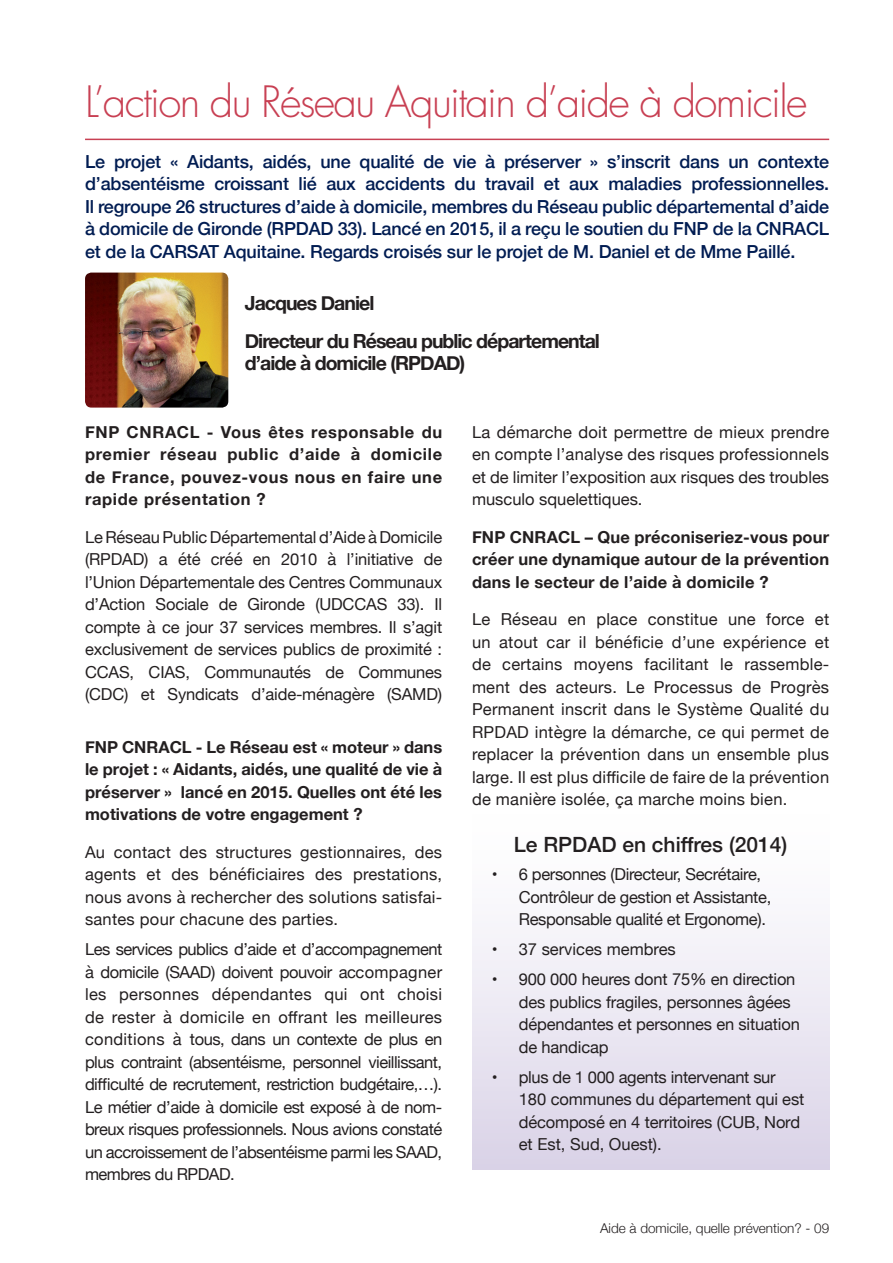
<style>
.page{position:relative;width:893px;height:1263px;background:#fff}
.page>*{position:absolute;margin:0;border:0;box-sizing:border-box;transform-origin:0 0}
.t1{font:300 42px "Futura";letter-spacing:-.04em;color:#c84053}
.t2{font:500 21px "Helvetica Neue";color:#231f20}
.t3{font:700 19.5px/37.5px "Helvetica Neue";letter-spacing:-.05em;color:#231f20}
.t4{font:500 18px/22.5px "Helvetica Neue";letter-spacing:-.01em;color:#001c52;text-align:justify}
.t5{font:16.5px/22.5px "Helvetica Neue";letter-spacing:-.01em;color:#231f20;text-align:justify}
.t6{font:700 16.5px/22.5px "Helvetica Neue";letter-spacing:.01em;color:#231f20;text-align:justify}
.t7{font:300 13.5px "Helvetica Neue";color:#231f20}
</style>
<div class="page">
<div style="left:472px;top:805px;width:357px;height:364px;background:linear-gradient(to bottom,#fff,#dbd4e8)"></div>
<hr style="left:85px;top:139px;width:744px;height:1px;background:#c84053">
<img style="left:85px;top:273px;width:143px;height:135px">
<h1 class="t1" style="left:85px;top:75px;width:724px">L’action du Réseau Aquitain d’aide à domicile</h1>
<p class="t4" style="left:85px;top:148px;width:746px">Le projet « Aidants, aidés, une qualité de vie à préserver » s’inscrit dans un contexte d’absentéisme croissant lié aux accidents du travail et aux maladies professionnelles.<br>Il regroupe 26 structures d’aide à domicile, membres du Réseau public départemental d’aide à domicile de Gironde (RPDAD 33). Lancé en 2015, il a reçu le soutien du FNP de la CNRACL et de la CARSAT Aquitaine. Regards croisés sur le projet de M. Daniel et de Mme Paillé.</p>
<p class="t3" style="left:245px;top:285px;width:357px">Jacques Daniel<br>Directeur du Réseau public départemental</p>
<p class="t3" style="left:245px;top:345px;width:222px">d’aide à domicile (RPDAD)</p>
<p class="t6" style="left:85px;top:421px;width:359px">FNP CNRACL - Vous êtes responsable du premier réseau public d’aide à domicile de France, pouvez-vous nous en faire une rapide présentation ?</p>
<p class="t5" style="left:85px;top:526px;width:359px">Le Réseau Public Départemental d’Aide à Domicile (RPDAD) a été créé en 2010 à l’initiative de l’Union Départementale des Centres Communaux d’Action Sociale de Gironde (UDCCAS 33). Il compte à ce jour 37 services membres. Il s’agit exclusivement de services publics de proximité :<br>CCAS, CIAS, Communautés de Communes (CDC) et Syndicats d’aide-ménagère (SAMD)</p>
<p class="t6" style="left:85px;top:736px;width:359px">FNP CNRACL - Le Réseau est « moteur » dans le projet : « Aidants, aidés, une qualité de vie à préserver » lancé en 2015. Quelles ont été les motivations de votre engagement ?</p>
<p class="t5" style="left:85px;top:841px;width:359px">Au contact des structures gestionnaires, des agents et des bénéficiaires des prestations, nous avons à rechercher des solutions satisfai&shy;santes pour chacune des parties.</p>
<p class="t5" style="left:85px;top:939px;width:359px">Les services publics d’aide et d’accompagnement à domicile (SAAD) doivent pouvoir accompagner les personnes dépendantes qui ont choisi de rester à domicile en offrant les meilleures conditions à tous, dans un contexte de plus en plus contraint (absentéisme, personnel vieillissant, difficulté de recrutement, restriction budgétaire,…).<br>Le métier d’aide à domicile est exposé à de nom&shy;breux risques professionnels. Nous avions constaté un accroissement de l’absentéisme parmi les SAAD, membres du RPDAD.</p>
<p class="t5" style="left:472px;top:422px;width:359px">La démarche doit permettre de mieux prendre en compte l’analyse des risques professionnels et de limiter l’exposition aux risques des troubles musculo squelettiques.</p>
<p class="t6" style="left:472px;top:526px;width:359px">FNP CNRACL – Que préconiseriez-vous pour créer une dynamique autour de la prévention dans le secteur de l’aide à domicile ?</p>
<p class="t5" style="left:472px;top:609px;width:359px">Le Réseau en place constitue une force et un atout car il bénéficie d’une expérience et de certains moyens facilitant le rassemble&shy;ment des acteurs. Le Processus de Progrès Permanent inscrit dans le Système Qualité du RPDAD intègre la démarche, ce qui permet de replacer la prévention dans un ensemble plus large. Il est plus difficile de faire de la prévention de manière isolée, ça marche moins bien.</p>
<p class="t2" style="left:514px;top:827px;width:275px">Le RPDAD en chiffres (2014)</p>
<p class="t5" style="left:519px;top:864px;width:254px;text-align:left;text-indent:-27px">• 6 personnes (Directeur, Secrétaire,<br>Contrôleur de gestion et Assistante,<br>Responsable qualité et Ergonome).</p>
<p class="t5" style="left:492px;top:939px;width:186px">• 37 services membres</p>
<p class="t5" style="left:519px;top:969px;width:283px;text-align:left;text-indent:-27px">• 900 000 heures dont 75% en direction des publics fragiles, personnes âgées dépendantes et personnes en situation de handicap</p>
<p class="t5" style="left:519px;top:1066px;width:287px;text-align:left;text-indent:-27px">• plus de 1 000 agents intervenant sur<br>180 communes du département qui est décomposé en 4 territoires (CUB, Nord et Est, Sud, Ouest).</p>
<p class="t7" style="left:600px;top:1217px;width:231px">Aide à domicile, quelle prévention? - 09</p>
</div>
